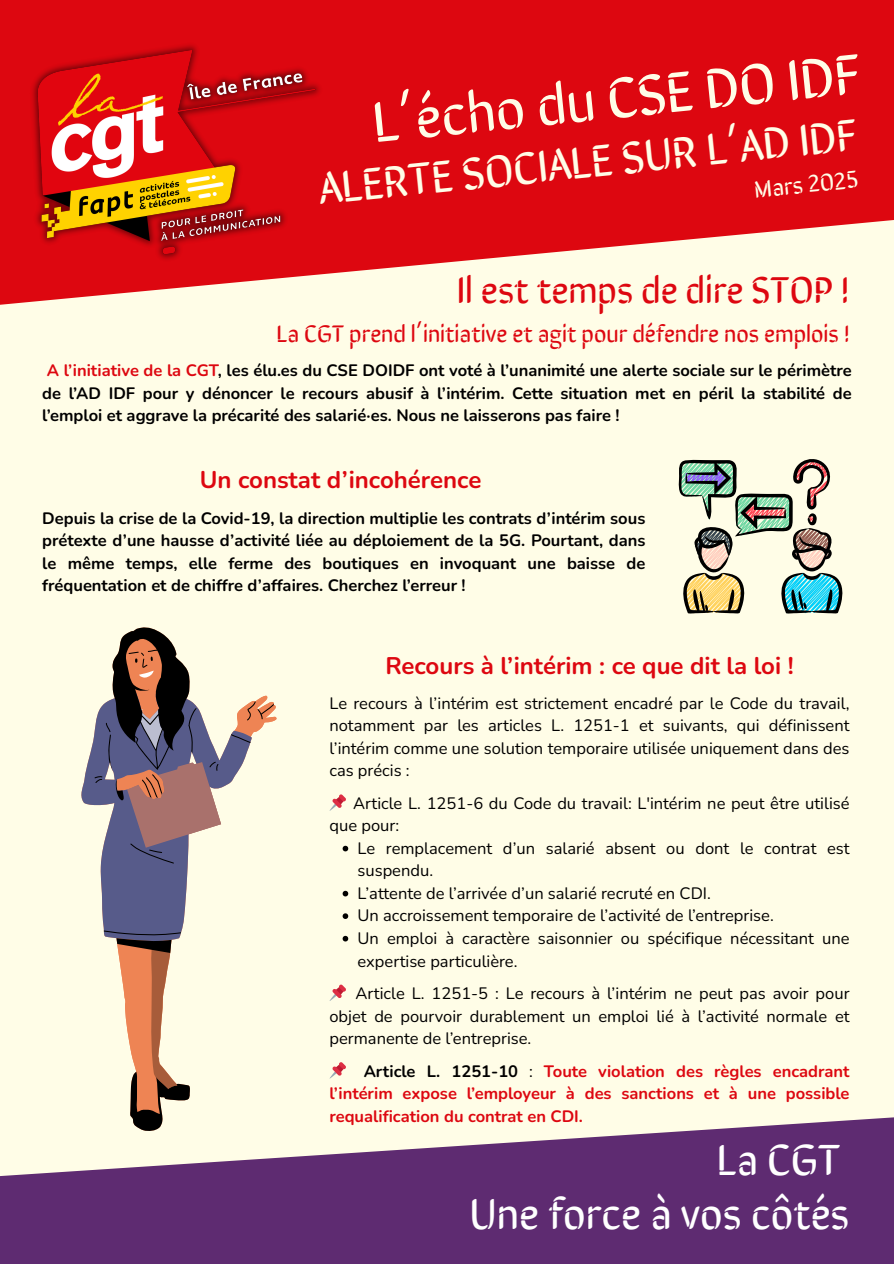
<style>
.page{position:relative;width:894px;height:1264px;background:#fff}
.page>*{position:absolute;margin:0;border:0;box-sizing:border-box;transform-origin:0 0}
.t1{font:57px "Sirin Stencil";color:#fffde7}
.t2{font:45px "Sirin Stencil";color:#fffde7}
.t3{font:43.8px/54px "Sirin Stencil";color:#fff;text-align:right}
.t4{font:37.5px "Sirin Stencil";color:#dd0710}
.t5{font:700 24px "Nunito";color:#dd0710}
.t6{font:24px "Sirin Stencil";color:#dd0710}
.t7{font:24px "Sirin Stencil";color:#fffde7}
.t8{font:16.5px/22.5px "Nunito";color:#000}
.t9{font:700 16.5px/22.5px "Nunito";color:#000;text-align:justify}
.t10{font:700 16.5px/22.5px "Nunito";color:#dd0710;text-align:justify}
.s1{color:#dd0710}
.s2{color:#000}
.s3{font-weight:400;color:#000}
</style>
<div class="page">
<div style="left:0;top:0;width:893px;height:1263px;background:#fffde7"></div>
<svg style="left:0;top:0;width:893px;height:305px;fill:#dd0710"></svg>
<img style="left:23px;top:39px;width:307px;height:226px">
<svg style="left:0;top:1117px;width:893px;height:146px;fill:#5e2b71"></svg>
<svg style="left:678px;top:459px;width:165px;height:155px"></svg>
<svg style="left:94px;top:627px;width:180px;height:504px"></svg>
<svg style="left:81px;top:693px;width:171px;height:396px"></svg>
<svg style="left:139px;top:670px;width:15px;height:8px"></svg>
<svg style="left:342px;top:845px;width:6px;height:6px"></svg>
<svg style="left:342px;top:890px;width:6px;height:6px"></svg>
<svg style="left:342px;top:913px;width:6px;height:6px"></svg>
<svg style="left:342px;top:935px;width:6px;height:6px"></svg>
<p class="t1" style="left:368px;top:77px;width:492px;rotate:-6deg">L’écho du CSE DO IDF</p>
<p class="t2" style="left:315px;top:153px;width:543px;rotate:-6deg">ALERTE SOCIALE SUR L’AD IDF</p>
<p class="t7" style="left:752px;top:170px;width:106px;rotate:-6deg">Mars 2025</p>
<h2 class="t4" style="left:456px;top:259px;width:394px">Il est temps de dire STOP !</h2>
<h5 class="t6" style="left:276px;top:314px;width:574px">La CGT prend l’initiative et agit pour défendre nos emplois !</h5>
<h4 class="t9" style="left:42px;top:359px;width:810px"><span class="s1">A l’initiative de la CGT</span>, les élu.es du CSE DOIDF ont voté à l’unanimité une alerte sociale sur le périmètre de l’AD IDF pour y dénoncer le recours abusif à l’intérim. Cette situation met en péril la stabilité de l’emploi et aggrave la précarité des salarié·es. Nous ne laisserons pas faire !</h4>
<h1 class="t5" style="left:200px;top:464px;width:283px">Un constat d’incohérence</h1>
<p class="t9" style="left:42px;top:507px;width:604px">Depuis la crise de la Covid-19, la direction multiplie les contrats d’intérim sous prétexte d’une hausse d’activité liée au déploiement de la 5G. Pourtant, dans le même temps, elle ferme des boutiques en invoquant une baisse de fréquentation et de chiffre d’affaires. Cherchez l’erreur !</p>
<h3 class="t5" style="left:385px;top:649px;width:409px">Recours à l’intérim : ce que dit la loi !</h3>
<h5 class="t8" style="left:329px;top:692px;width:521px;text-align:justify">Le recours à l’intérim est strictement encadré par le Code du travail, notamment par les articles L. 1251-1 et suivants, qui définissent l’intérim comme une solution temporaire utilisée uniquement dans des cas précis :</h5>
<p class="t8" style="left:329px;top:792px;width:521px;text-indent:24px">Article L. 1251-6 du Code du travail: L'intérim ne peut être utilisé que pour:</p>
<p class="t8" style="left:357px;top:837px;width:493px">Le remplacement d’un salarié absent ou dont le contrat est suspendu.</p>
<h3 class="t8" style="left:357px;top:882px;width:355px">L’attente de l’arrivée d’un salarié recruté en CDI.</h3>
<p class="t8" style="left:357px;top:904px;width:417px">Un accroissement temporaire de l’activité de l’entreprise.</p>
<p class="t8" style="left:357px;top:927px;width:493px">Un emploi à caractère saisonnier ou spécifique nécessitant une expertise particulière.</p>
<p class="t8" style="left:329px;top:982px;width:521px;text-align:justify;text-indent:26px">Article L. 1251-5 : Le recours à l’intérim ne peut pas avoir pour objet de pourvoir durablement un emploi lié à l’activité normale et permanente de l’entreprise.</p>
<p class="t10" style="left:329px;top:1059px;width:521px;text-indent:34px"><span class="s2">Article L. 1251-10</span> <span class="s3">:</span> Toute violation des règles encadrant l’intérim expose l’employeur à des sanctions et à une possible requalification du contrat en CDI.</p>
<p class="t3" style="left:469px;top:1129px;width:381px">La CGT<br>Une force à vos côtés</p>
</div>
